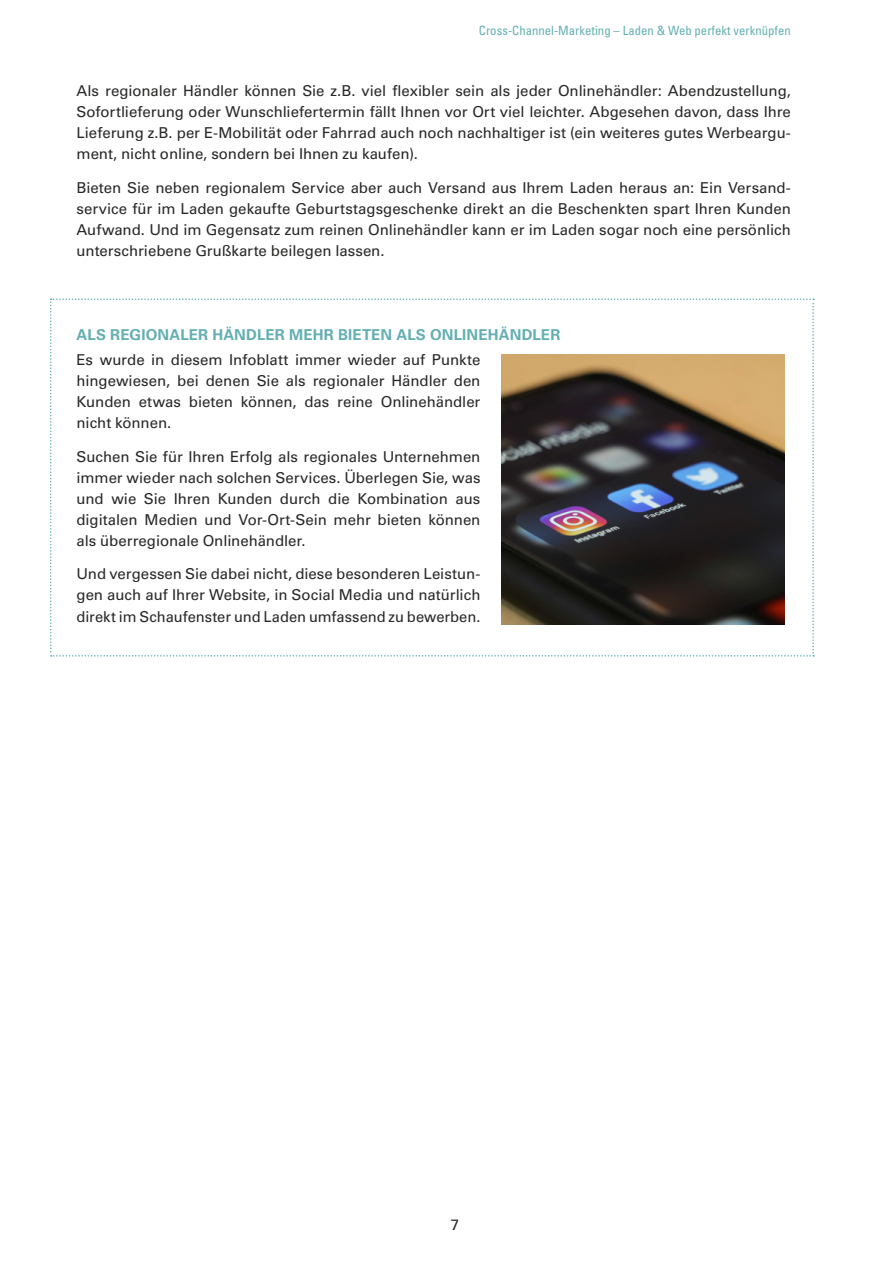
<style>
.page{position:relative;width:893px;height:1263px;background:#fff}
.page>*{position:absolute;margin:0;border:0;box-sizing:border-box;transform-origin:0 0}
.t1{font:15px/21px "Univers LT Std";color:#282827;text-align:justify}
.t2{font:700 15px "Univers LT Std";letter-spacing:.01em;color:#64afb2}
.t3{font:condensed 12.75px "Univers LT Std";color:#64afb2}
</style>
<div class="page">
<svg style="left:50px;top:298px;width:764px;height:359px"></svg>
<div style="left:480px;top:347px;width:311px;height:284px;background:#fff"></div>
<img style="left:502px;top:355px;width:283px;height:269px">
<p class="t3" style="left:479px;top:23px;width:313px">Cross-Channel-Marketing – Laden &amp; Web perfekt verknüpfen</p>
<p class="t1" style="left:77px;top:80px;width:716px">Als regionaler Händler können Sie z.B. viel flexibler sein als jeder Onlinehändler: Abendzustellung, Sofortlieferung oder Wunschliefertermin fällt Ihnen vor Ort viel leichter. Abgesehen davon, dass Ihre Lieferung z.B. per E-Mobilität oder Fahrrad auch noch nachhaltiger ist (ein weiteres gutes Werbeargu&shy;ment, nicht online, sondern bei Ihnen zu kaufen).</p>
<p class="t1" style="left:77px;top:177px;width:716px">Bieten Sie neben regionalem Service aber auch Versand aus Ihrem Laden heraus an: Ein Versand&shy;service für im Laden gekaufte Geburtstagsgeschenke direkt an die Beschenkten spart Ihren Kunden Aufwand. Und im Gegensatz zum reinen Onlinehändler kann er im Laden sogar noch eine persönlich unterschriebene Grußkarte beilegen lassen.</p>
<p class="t2" style="left:77px;top:326px;width:485px">ALS REGIONALER HÄNDLER MEHR BIETEN ALS ONLINEHÄNDLER</p>
<p class="t1" style="left:77px;top:349px;width:405px">Es wurde in diesem Infoblatt immer wieder auf Punkte hingewiesen, bei denen Sie als regionaler Händler den Kunden etwas bieten können, das reine Onlinehändler nicht können.</p>
<p class="t1" style="left:77px;top:446px;width:405px">Suchen Sie für Ihren Erfolg als regionales Unternehmen immer wieder nach solchen Services. Überlegen Sie, was und wie Sie Ihren Kunden durch die Kombination aus digitalen Medien und Vor-Ort-Sein mehr bieten können als überregionale Onlinehändler.</p>
<p class="t1" style="left:77px;top:564px;width:405px">Und vergessen Sie dabei nicht, diese besonderen Leistun&shy;gen auch auf Ihrer Website, in Social Media und natürlich direkt im Schaufenster und Laden umfassend zu bewerben.</p>
<p class="t1" style="left:451px;top:1214px;width:10px">7</p>
</div>
